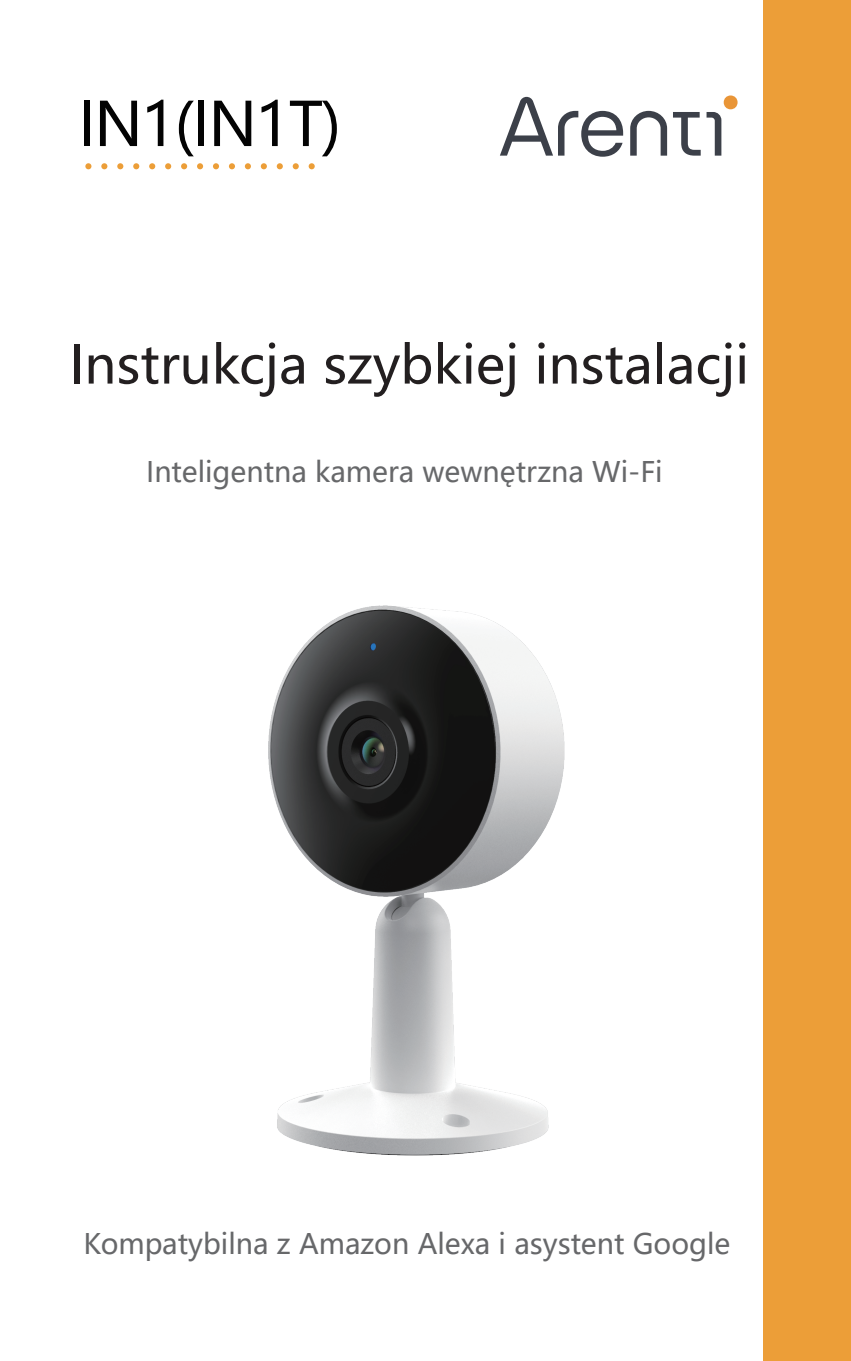
<style>
.page{position:relative;width:851px;height:1361px;background:#fff}
.page>*{position:absolute;margin:0;border:0;box-sizing:border-box;transform-origin:0 0}
.t1{font:60px "Microsoft Ya Hei UI";letter-spacing:-.03em;color:#030303}
.t2{font:52px "Microsoft Ya Hei UI";color:#231f20}
.t3{font:28px "Microsoft Ya Hei UI";color:#67686a}
</style>
<div class="page">
<img style="left:268px;top:605px;width:297px;height:551px">
<div style="left:763px;top:0;width:87px;height:1361px;background:#ec9e38"></div>
<svg style="left:85px;top:163px;width:6px;height:6px"></svg>
<svg style="left:101px;top:163px;width:6px;height:6px"></svg>
<svg style="left:117px;top:163px;width:6px;height:6px"></svg>
<svg style="left:133px;top:163px;width:6px;height:6px"></svg>
<svg style="left:149px;top:163px;width:6px;height:6px"></svg>
<svg style="left:165px;top:163px;width:6px;height:6px"></svg>
<svg style="left:181px;top:163px;width:6px;height:6px"></svg>
<svg style="left:197px;top:163px;width:6px;height:6px"></svg>
<svg style="left:213px;top:163px;width:6px;height:6px"></svg>
<svg style="left:229px;top:163px;width:6px;height:6px"></svg>
<svg style="left:245px;top:163px;width:6px;height:6px"></svg>
<svg style="left:261px;top:163px;width:6px;height:6px"></svg>
<svg style="left:277px;top:163px;width:6px;height:6px"></svg>
<svg style="left:293px;top:163px;width:6px;height:6px"></svg>
<div style="left:308px;top:163px;width:7px;height:6px;background:#ec9e38;border-radius:50%"></div>
<svg style="left:673px;top:112px;width:27px;height:44px"></svg>
<svg style="left:706px;top:112px;width:15px;height:44px"></svg>
<div style="left:723px;top:95px;width:14px;height:14px;background:#e99537;border-radius:50%"></div>
<svg style="left:630px;top:111px;width:37px;height:45px"></svg>
<svg style="left:500px;top:97px;width:123px;height:60px"></svg>
<h1 class="t1" style="left:78px;top:84px;width:264px">IN1(IN1T)</h1>
<h2 class="t2" style="left:69px;top:330px;width:681px">Instrukcja szybkiej instalacji</h2>
<p class="t3" style="left:146px;top:453px;width:518px">Inteligentna kamera wewnętrzna Wi-Fi</p>
<p class="t3" style="left:83px;top:1225px;width:648px">Kompatybilna z Amazon Alexa i asystent Google</p>
</div>
